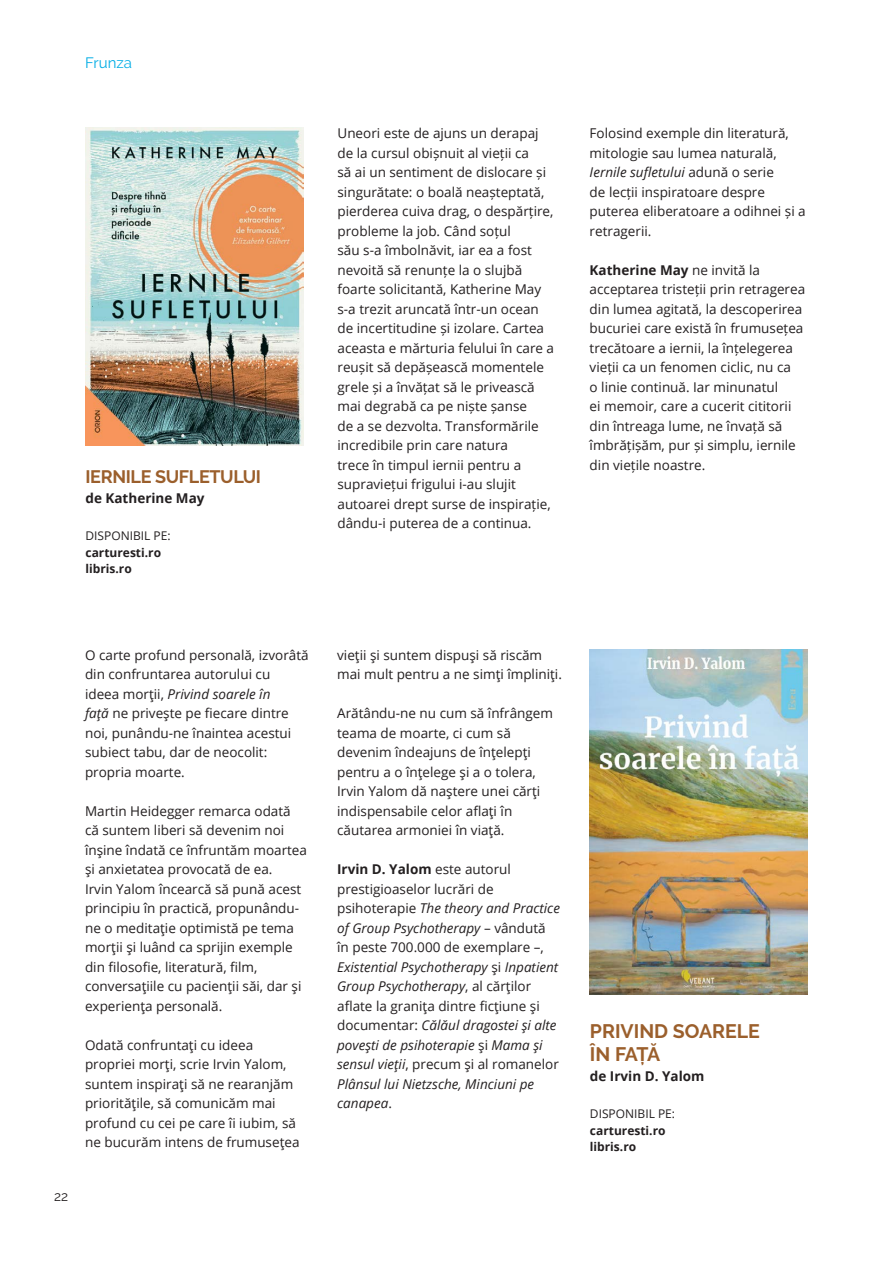
<style>
.page{position:relative;width:893px;height:1263px;background:#fff}
.page>*{position:absolute;margin:0;border:0;box-sizing:border-box;transform-origin:0 0}
.Body_Subtitle_Frunza{font:700 19.5px "Raleway";color:#9b5f2c}
.Body_Subtitle_Frunza-2{font:700 18px "Raleway";letter-spacing:-.02em;color:#9b5f2c}
.t1{font:15px "Raleway";color:#03ade5}
.Body_Frunza{font:13.5px/19.5px "Open Sans";color:#231f20}
.Body_Frunza-2{font:italic 13.5px/19.5px "Open Sans";color:#231f20}
.Body_Frunza-3{font:700 13.5px "Open Sans";color:#231f20}
.t2{font:13.5px "Raleway";color:#231f20}
.Title_2_Bold{font:12px "Open Sans";color:#231f20}
.Body_Frunza-4{font:700 12px "Open Sans";color:#231f20}
.Title_2_Bold-2{font:700 12px "Open Sans";color:#231f20}
.s1{font-style:italic}
.s2{font-weight:700}
.s3{font-weight:700;font-style:normal}
.s4{font-style:normal}
</style>
<div class="page">
<img style="left:589px;top:649px;width:219px;height:345px">
<img style="left:85px;top:128px;width:218px;height:317px">
<p class="t1" style="left:85px;top:54px;width:48px">Frunza</p>
<p class="Body_Subtitle_Frunza-2" style="left:86px;top:467px;width:177px">IERNILE SUFLETULUI</p>
<p class="Body_Frunza-3" style="left:86px;top:488px;width:121px">de Katherine May</p>
<p class="Title_2_Bold" style="left:86px;top:528px;width:87px">DISPONIBIL PE:</p>
<p class="Title_2_Bold-2" style="left:86px;top:544px;width:77px">carturesti.ro</p>
<p class="Title_2_Bold-2" style="left:86px;top:561px;width:48px">libris.ro</p>
<p class="Body_Frunza" style="left:338px;top:123px;width:218px">Uneori este de ajuns un derapaj de la cursul obișnuit al vieții ca<br>să ai un sentiment de dislocare și singurătate: o boală neașteptată, pierderea cuiva drag, o despărțire, probleme la job. Când soțul<br>său s-a îmbolnăvit, iar ea a fost nevoită să renunțe la o slujbă foarte solicitantă, Katherine May s-a trezit aruncată într-un ocean de incertitudine și izolare. Cartea aceasta e mărturia felului în care a reușit să depășească momentele grele și a învățat să le privească mai degrabă ca pe niște șanse<br>de a se dezvolta. Transformările incredibile prin care natura<br>trece în timpul iernii pentru a supraviețui frigului i-au slujit autoarei drept surse de inspirație, dându-i puterea de a continua.</p>
<p class="Body_Frunza" style="left:590px;top:123px;width:218px">Folosind exemple din literatură, mitologie sau lumea naturală,<br><span class="s1">Iernile sufletului</span> adună o serie<br>de lecții inspiratoare despre puterea eliberatoare a odihnei și a retragerii.</p>
<p class="Body_Frunza" style="left:590px;top:260px;width:217px"><span class="s2">Katherine May</span> ne invită la acceptarea tristeții prin retragerea din lumea agitată, la descoperirea bucuriei care există în frumusețea trecătoare a iernii, la înțelegerea vieții ca un fenomen ciclic, nu ca<br>o linie continuă. Iar minunatul<br>ei memoir, care a cucerit cititorii din întreaga lume, ne învață să îmbrățișăm, pur și simplu, iernile din viețile noastre.</p>
<p class="Body_Frunza" style="left:85px;top:645px;width:225px">O carte profund personală, izvorâtă din confruntarea autorului cu<br>ideea morţii, <span class="s1">Privind soarele în<br>faţă</span> ne priveşte pe fiecare dintre noi, punându-ne înaintea acestui subiect tabu, dar de neocolit: propria moarte.</p>
<p class="Body_Frunza" style="left:85px;top:801px;width:223px">Martin Heidegger remarca odată că suntem liberi să devenim noi înşine îndată ce înfruntăm moartea şi anxietatea provocată de ea.<br>Irvin Yalom încearcă să pună acest principiu în practică, propunându&shy;ne o meditaţie optimistă pe tema morţii şi luând ca sprijin exemple din filosofie, literatură, film, conversaţiile cu pacienţii săi, dar şi experienţa personală.</p>
<p class="Body_Frunza" style="left:85px;top:1035px;width:216px">Odată confruntaţi cu ideea propriei morţi, scrie Irvin Yalom, suntem inspiraţi să ne rearanjăm priorităţile, să comunicăm mai profund cu cei pe care îi iubim, să ne bucurăm intens de frumuseţea</p>
<p class="t2" style="left:54px;top:1188px;width:16px">22</p>
<p class="Body_Frunza" style="left:337px;top:645px;width:226px">vieţii şi suntem dispuşi să riscăm mai mult pentru a ne simţi împliniţi.</p>
<p class="Body_Frunza" style="left:337px;top:703px;width:217px">Arătându-ne nu cum să înfrângem teama de moarte, ci cum să devenim îndeajuns de înţelepţi pentru a o înţelege şi a o tolera,<br>Irvin Yalom dă naştere unei cărţi indispensabile celor aflaţi în căutarea armoniei în viaţă.</p>
<p class="Body_Frunza-2" style="left:337px;top:859px;width:224px"><span class="s3">Irvin D. Yalom</span> <span class="s4">este autorul prestigioaselor lucrări de psihoterapie</span> The theory and Practice of Group Psychotherapy <span class="s4">– vândută în peste 700.000 de exemplare –,<br></span>Existential Psychotherapy <span class="s4">şi</span> Inpatient<br>Group Psychotherapy<span class="s4">, al cărţilor aflate la graniţa dintre ficţiune şi documentar:</span> Călăul dragostei şi alte poveşti de psihoterapie <span class="s4">şi</span> Mama şi sensul vieţii<span class="s4">, precum şi al romanelor<br></span>Plânsul lui Nietzsche, Minciuni pe canapea<span class="s4">.</span></p>
<p class="Body_Subtitle_Frunza" style="left:590px;top:1020px;width:172px">PRIVIND SOARELE</p>
<p class="Body_Subtitle_Frunza" style="left:590px;top:1043px;width:72px">ÎN FAȚĂ</p>
<p class="Body_Frunza-3" style="left:590px;top:1066px;width:116px">de Irvin D. Yalom</p>
<p class="Title_2_Bold" style="left:590px;top:1105px;width:87px">DISPONIBIL PE:</p>
<p class="Body_Frunza-4" style="left:590px;top:1122px;width:77px">carturesti.ro</p>
<p class="Body_Frunza-4" style="left:590px;top:1138px;width:48px">libris.ro</p>
</div>
